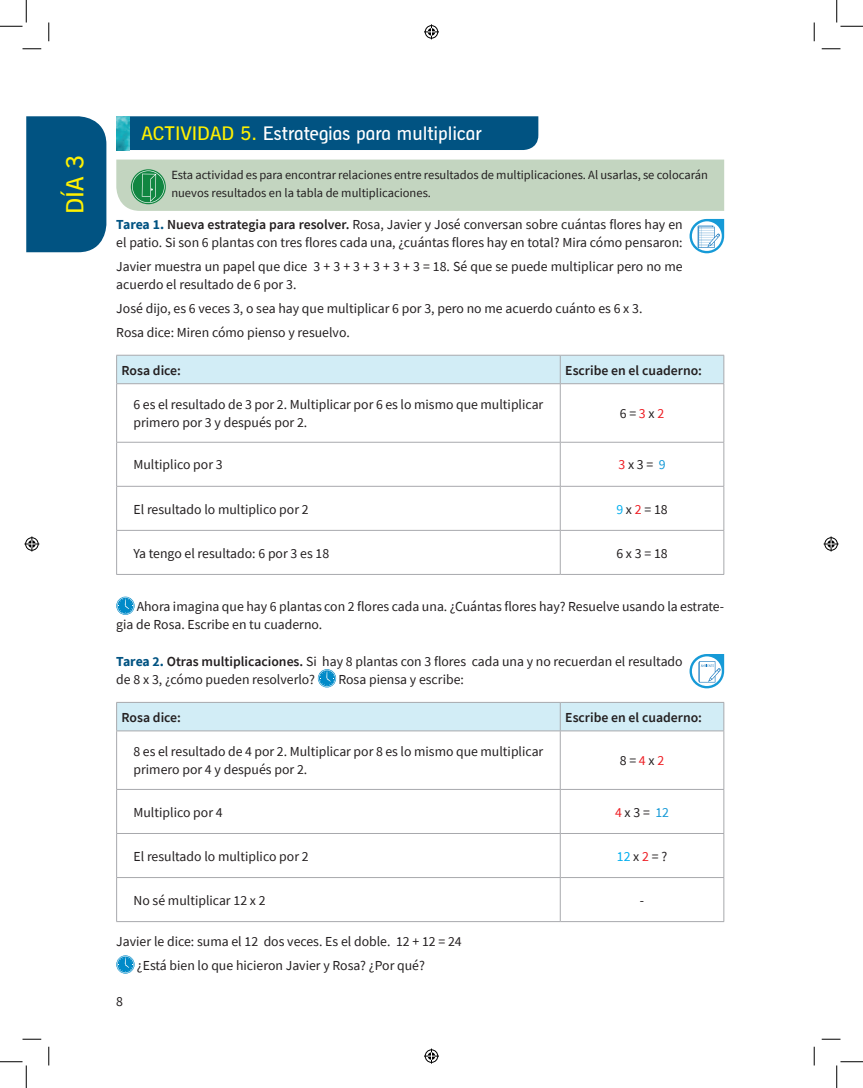
<style>
.page{position:relative;width:863px;height:1088px;background:#fff}
.page>*{position:absolute;margin:0;border:0;box-sizing:border-box;transform-origin:0 0}
.t1{font:23.75px "Alergia";color:#fff101}
.t2{font:18.75px "Alergia";color:#fff}
.t3{font:13.75px/18.1px "Source Sans Pro";color:#231f20}
.t4{font:600 13.75px "Source Sans Pro";color:#231f20}
.t5{font:12.5px/18.1px "Source Sans Pro";color:#231f20}
.s1{color:#fff101}
.s2{font-weight:700;color:#015382}
.s3{font-weight:600}
.s4{color:#ee1d23}
.s5{color:#1599d7}
.s6{color:#00aeef}
</style>
<div class="page">
<div style="left:129px;top:116px;width:409px;height:34px;background:#015382"></div>
<div style="left:26px;top:116px;width:80px;height:136px;background:#015382"></div>
<img style="left:116px;top:116px;width:13px;height:34px">
<div style="left:116px;top:159px;width:608px;height:52px;background:#c3d5c0"></div>
<svg style="left:689px;top:219px;width:35px;height:34px"></svg>
<svg style="left:116px;top:596px;width:18px;height:19px"></svg>
<svg style="left:117px;top:597px;width:17px;height:17px"></svg>
<svg style="left:318px;top:669px;width:17px;height:18px"></svg>
<div style="left:116px;top:355px;width:608px;height:28px;background:#d2edf6"></div>
<hr style="left:116px;top:383px;width:444px;height:1px;background:#a8a9ad">
<hr style="left:116px;top:384px;width:1px;height:58px;background:#a8a9ad">
<hr style="left:560px;top:383px;width:164px;height:1px;background:#a8a9ad">
<hr style="left:560px;top:384px;width:1px;height:58px;background:#a8a9ad">
<hr style="left:723px;top:384px;width:1px;height:58px;background:#a8a9ad">
<hr style="left:116px;top:442px;width:444px;height:1px;background:#a8a9ad">
<hr style="left:116px;top:442px;width:1px;height:44px;background:#a8a9ad">
<hr style="left:560px;top:442px;width:164px;height:1px;background:#a8a9ad">
<hr style="left:560px;top:442px;width:1px;height:44px;background:#a8a9ad">
<hr style="left:723px;top:442px;width:1px;height:44px;background:#a8a9ad">
<hr style="left:116px;top:486px;width:444px;height:1px;background:#a8a9ad">
<hr style="left:116px;top:486px;width:1px;height:44px;background:#a8a9ad">
<hr style="left:560px;top:486px;width:164px;height:1px;background:#a8a9ad">
<hr style="left:560px;top:486px;width:1px;height:44px;background:#a8a9ad">
<hr style="left:723px;top:486px;width:1px;height:44px;background:#a8a9ad">
<hr style="left:116px;top:530px;width:444px;height:1px;background:#a8a9ad">
<hr style="left:116px;top:530px;width:1px;height:44px;background:#a8a9ad">
<hr style="left:560px;top:530px;width:164px;height:1px;background:#a8a9ad">
<hr style="left:560px;top:530px;width:1px;height:44px;background:#a8a9ad">
<hr style="left:723px;top:530px;width:1px;height:44px;background:#a8a9ad">
<hr style="left:116px;top:574px;width:444px;height:1px;background:#a8a9ad">
<hr style="left:560px;top:574px;width:164px;height:1px;background:#a8a9ad">
<svg style="left:689px;top:654px;width:35px;height:34px"></svg>
<div style="left:116px;top:702px;width:608px;height:28px;background:#d2edf6"></div>
<hr style="left:116px;top:730px;width:444px;height:1px;background:#a8a9ad">
<hr style="left:116px;top:731px;width:1px;height:58px;background:#a8a9ad">
<hr style="left:560px;top:730px;width:164px;height:1px;background:#a8a9ad">
<hr style="left:560px;top:731px;width:1px;height:58px;background:#a8a9ad">
<hr style="left:723px;top:731px;width:1px;height:58px;background:#a8a9ad">
<hr style="left:116px;top:789px;width:444px;height:1px;background:#a8a9ad">
<hr style="left:116px;top:789px;width:1px;height:44px;background:#a8a9ad">
<hr style="left:560px;top:789px;width:164px;height:1px;background:#a8a9ad">
<hr style="left:560px;top:789px;width:1px;height:44px;background:#a8a9ad">
<hr style="left:723px;top:789px;width:1px;height:44px;background:#a8a9ad">
<hr style="left:116px;top:833px;width:444px;height:1px;background:#a8a9ad">
<hr style="left:116px;top:833px;width:1px;height:44px;background:#a8a9ad">
<hr style="left:560px;top:833px;width:164px;height:1px;background:#a8a9ad">
<hr style="left:560px;top:833px;width:1px;height:44px;background:#a8a9ad">
<hr style="left:723px;top:833px;width:1px;height:44px;background:#a8a9ad">
<hr style="left:116px;top:877px;width:444px;height:1px;background:#a8a9ad">
<hr style="left:116px;top:877px;width:1px;height:44px;background:#a8a9ad">
<hr style="left:560px;top:877px;width:164px;height:1px;background:#a8a9ad">
<hr style="left:560px;top:877px;width:1px;height:44px;background:#a8a9ad">
<hr style="left:723px;top:877px;width:1px;height:44px;background:#a8a9ad">
<hr style="left:116px;top:921px;width:444px;height:1px;background:#a8a9ad">
<hr style="left:560px;top:921px;width:164px;height:1px;background:#a8a9ad">
<svg style="left:116px;top:955px;width:18px;height:18px"></svg>
<svg style="left:117px;top:956px;width:17px;height:17px"></svg>
<svg style="left:22px;top:48px;width:19px;height:2px"></svg>
<svg style="left:821px;top:48px;width:19px;height:2px"></svg>
<svg style="left:22px;top:1038px;width:19px;height:2px"></svg>
<svg style="left:821px;top:1038px;width:19px;height:2px"></svg>
<svg style="left:48px;top:22px;width:2px;height:19px"></svg>
<svg style="left:48px;top:1046px;width:2px;height:19px"></svg>
<svg style="left:813px;top:22px;width:2px;height:19px"></svg>
<svg style="left:813px;top:1046px;width:2px;height:19px"></svg>
<svg style="left:0;top:0;width:27px;height:27px"></svg>
<svg style="left:0;top:1061px;width:27px;height:27px"></svg>
<svg style="left:836px;top:0;width:26px;height:27px"></svg>
<svg style="left:836px;top:1061px;width:26px;height:27px"></svg>
<svg style="left:424px;top:24px;width:15px;height:15px"></svg>
<svg style="left:424px;top:1048px;width:15px;height:15px"></svg>
<svg style="left:24px;top:536px;width:15px;height:15px"></svg>
<svg style="left:823px;top:536px;width:15px;height:15px"></svg>
<h1 class="t1" style="left:61px;top:214px;width:61px;rotate:-90deg">DÍA 3</h1>
<h2 class="t2" style="left:141px;top:122px;width:342px"><span class="s1">ACTIVIDAD 5.</span> Estrategias para multiplicar</h2>
<p class="t5" style="left:171px;top:165px;width:538px">Esta actividad es para encontrar relaciones entre resultados de multiplicaciones. Al usarlas, se colocarán nuevos resultados en la tabla de multiplicaciones.</p>
<p class="t3" style="left:116px;top:215px;width:568px"><span class="s2">Tarea 1.</span> <span class="s3">Nueva estrategia para resolver.</span> Rosa, Javier y José conversan sobre cuántas flores hay en el patio. Si son 6 plantas con tres flores cada una, ¿cuántas flores hay en total? Mira cómo pensaron:</p>
<p class="t3" style="left:116px;top:257px;width:568px">Javier muestra un papel que dice 3 + 3 + 3 + 3 + 3 + 3 = 18. Sé que se puede multiplicar pero no me acuerdo el resultado de 6 por 3.</p>
<p class="t3" style="left:116px;top:296px;width:527px;line-height:23.8px">José dijo, es 6 veces 3, o sea hay que multiplicar 6 por 3, pero no me acuerdo cuánto es 6 x 3.<br>Rosa dice: Miren cómo pienso y resuelvo.</p>
<p class="t4" style="left:122px;top:361px;width:61px">Rosa dice:</p>
<p class="t4" style="left:565px;top:361px;width:138px">Escribe en el cuaderno:</p>
<p class="t3" style="left:133px;top:395px;width:411px">6 es el resultado de 3 por 2. Multiplicar por 6 es lo mismo que multiplicar primero por 3 y después por 2.</p>
<p class="t3" style="left:619px;top:404px;width:46px">6 = <span class="s4">3</span> x <span class="s4">2</span></p>
<p class="t3" style="left:133px;top:456px;width:91px">Multiplico por 3</p>
<p class="t3" style="left:618px;top:456px;width:49px"><span class="s4">3</span> x 3 = <span class="s5">9</span></p>
<p class="t3" style="left:133px;top:500px;width:177px">El resultado lo multiplico por 2</p>
<p class="t3" style="left:616px;top:500px;width:53px"><span class="s6">9</span> x <span class="s4">2</span> = 18</p>
<p class="t3" style="left:133px;top:544px;width:197px">Ya tengo el resultado: 6 por 3 es 18</p>
<p class="t3" style="left:616px;top:544px;width:53px">6 x 3 = 18</p>
<p class="t3" style="left:116px;top:597px;width:609px;text-indent:20px">Ahora imagina que hay 6 plantas con 2 flores cada una. ¿Cuántas flores hay? Resuelve usando la estrate&shy;gia de Rosa. Escribe en tu cuaderno.</p>
<p class="t3" style="left:116px;top:652px;width:568px"><span class="s2">Tarea 2.</span> <span class="s3">Otras multiplicaciones.</span> Si hay 8 plantas con 3 flores cada una y no recuerdan el resultado de 8 x 3, ¿cómo pueden resolverlo?</p>
<p class="t3" style="left:338px;top:670px;width:127px">Rosa piensa y escribe:</p>
<p class="t4" style="left:122px;top:708px;width:61px">Rosa dice:</p>
<p class="t4" style="left:565px;top:708px;width:138px">Escribe en el cuaderno:</p>
<p class="t3" style="left:133px;top:742px;width:411px">8 es el resultado de 4 por 2. Multiplicar por 8 es lo mismo que multiplicar primero por 4 y después por 2.</p>
<p class="t3" style="left:619px;top:751px;width:46px">8 = <span class="s4">4</span> x <span class="s4">2</span></p>
<p class="t3" style="left:133px;top:803px;width:91px">Multiplico por 4</p>
<p class="t3" style="left:615px;top:803px;width:56px"><span class="s4">4</span> x 3 = <span class="s5">12</span></p>
<p class="t3" style="left:133px;top:847px;width:177px">El resultado lo multiplico por 2</p>
<p class="t3" style="left:617px;top:847px;width:52px"><span class="s6">12</span> x <span class="s4">2</span> = ?</p>
<p class="t3" style="left:133px;top:891px;width:134px">No sé multiplicar 12 x 2</p>
<p class="t3" style="left:640px;top:891px;width:6px">-</p>
<p class="t3" style="left:137px;top:929px;width:326px;line-height:23.8px;text-indent:-21px">Javier le dice: suma el 12 dos veces. Es el doble. 12 + 12 = 24 ¿Está bien lo que hicieron Javier y Rosa? ¿Por qué?</p>
<p class="t3" style="left:116px;top:992px;width:8px">8</p>
</div>
